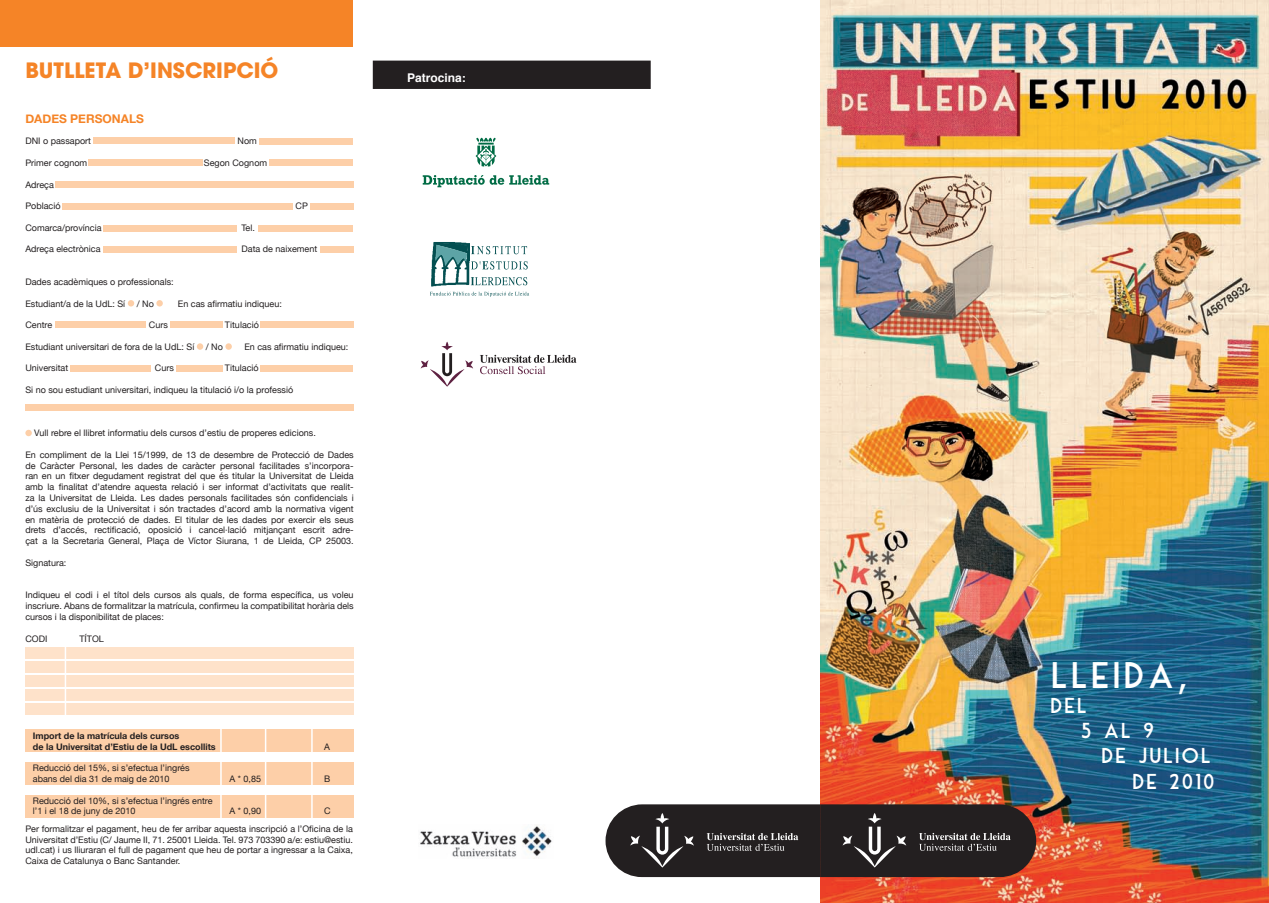
<style>
.page{position:relative;width:1269px;height:903px;background:#fff}
.page>*{position:absolute;margin:0;border:0;box-sizing:border-box;transform-origin:0 0}
.t1{font:36px "Mouse Deco";color:#fff}
.t2{font:21px "Mouse Deco";color:#fff}
.t3{font:700 21px "Avant Garde";color:#f58427}
.t4{font:700 12px "Helvetica Neue";color:#f58427}
.t5{font:700 12px "Helvetica";color:#fff}
.t6{font:9px/10.8px "Helvetica Neue";color:#231f20;text-align:justify}
.t7{font:700 9px/10.8px "Helvetica Neue";color:#231f20}
</style>
<div class="page">
<div style="left:373px;top:61px;width:277px;height:27px;background:#231f20"></div>
<div style="left:373px;top:61px;width:277px;height:28px;border:2px solid #231f20"></div>
<div style="left:25px;top:729px;width:329px;height:22px;background:#fdcfa8"></div>
<div style="left:25px;top:762px;width:329px;height:22px;background:#fdcfa8"></div>
<div style="left:25px;top:794px;width:329px;height:23px;background:#fdcfa8"></div>
<img style="left:821px;top:0;width:447px;height:902px">
<svg style="left:605px;top:804px;width:431px;height:72px;background:#363030"></svg>
<img style="left:420px;top:825px;width:132px;height:33px">
<div style="left:93px;top:138px;width:142px;height:6px;background:#fdcfa8"></div>
<div style="left:260px;top:138px;width:93px;height:6px;background:#fdcfa8"></div>
<div style="left:88px;top:160px;width:115px;height:6px;background:#fdcfa8"></div>
<div style="left:269px;top:160px;width:84px;height:6px;background:#fdcfa8"></div>
<div style="left:55px;top:181px;width:299px;height:7px;background:#fdcfa8"></div>
<div style="left:62px;top:203px;width:230px;height:6px;background:#fdcfa8"></div>
<div style="left:310px;top:203px;width:44px;height:6px;background:#fdcfa8"></div>
<div style="left:103px;top:225px;width:134px;height:6px;background:#fdcfa8"></div>
<div style="left:258px;top:225px;width:95px;height:6px;background:#fdcfa8"></div>
<div style="left:103px;top:246px;width:134px;height:6px;background:#fdcfa8"></div>
<div style="left:320px;top:246px;width:34px;height:6px;background:#fdcfa8"></div>
<div style="left:55px;top:321px;width:91px;height:7px;background:#fdcfa8"></div>
<div style="left:170px;top:321px;width:53px;height:7px;background:#fdcfa8"></div>
<div style="left:260px;top:321px;width:94px;height:7px;background:#fdcfa8"></div>
<div style="left:70px;top:365px;width:80px;height:6px;background:#fdcfa8"></div>
<div style="left:176px;top:365px;width:47px;height:6px;background:#fdcfa8"></div>
<div style="left:260px;top:365px;width:93px;height:6px;background:#fdcfa8"></div>
<div style="left:25px;top:404px;width:329px;height:7px;background:#fdcfa8"></div>
<div style="left:0;top:0;width:353px;height:47px;background:#f58427"></div>
<div style="left:25px;top:646px;width:329px;height:12px;background:#fee2ca"></div>
<div style="left:25px;top:661px;width:329px;height:11px;background:#fee2ca"></div>
<div style="left:25px;top:675px;width:329px;height:11px;background:#fee2ca"></div>
<div style="left:25px;top:689px;width:329px;height:11px;background:#fee2ca"></div>
<div style="left:25px;top:703px;width:329px;height:11px;background:#fee2ca"></div>
<svg style="left:128px;top:300px;width:6px;height:6px"></svg>
<div style="left:156px;top:300px;width:7px;height:6px;background:#fdcfa8;border-radius:50%"></div>
<div style="left:197px;top:343px;width:6px;height:7px;background:#fdcfa8;border-radius:50%"></div>
<div style="left:225px;top:343px;width:7px;height:7px;background:#fdcfa8;border-radius:50%"></div>
<div style="left:25px;top:429px;width:7px;height:7px;background:#fdcfa8;border-radius:50%"></div>
<hr style="left:65px;top:632px;width:1px;height:89px;background:#fff">
<hr style="left:265px;top:727px;width:1px;height:97px;background:#fff">
<hr style="left:311px;top:727px;width:2px;height:97px;background:#fff">
<hr style="left:220px;top:726px;width:2px;height:97px;background:#fff">
<img style="left:431px;top:242px;width:38px;height:45px">
<svg style="left:430px;top:292px;width:99px;height:4px"></svg>
<svg style="left:471px;top:277px;width:56px;height:8px"></svg>
<svg style="left:436px;top:244px;width:91px;height:25px"></svg>
<svg style="left:420px;top:341px;width:53px;height:45px"></svg>
<svg style="left:480px;top:355px;width:96px;height:19px"></svg>
<svg style="left:475px;top:138px;width:21px;height:28px"></svg>
<svg style="left:423px;top:175px;width:126px;height:12px"></svg>
<svg style="left:1266px;top:0;width:3px;height:7px"></svg>
<svg style="left:1266px;top:899px;width:3px;height:4px"></svg>
<h2 class="t3" style="left:25px;top:56px;width:255px">BUTLLETA D’INSCRIPCIÓ</h2>
<h3 class="t4" style="left:25px;top:111px;width:120px">DADES PERSONALS</h3>
<p class="t6" style="left:25px;top:136px;width:67px">DNI o passaport</p>
<p class="t6" style="left:237px;top:136px;width:21px">Nom</p>
<p class="t6" style="left:25px;top:157px;width:63px">Primer cognom</p>
<p class="t6" style="left:204px;top:157px;width:65px">Segon Cognom</p>
<p class="t6" style="left:25px;top:179px;width:30px">Adreça</p>
<p class="t6" style="left:25px;top:200px;width:37px">Població</p>
<p class="t6" style="left:295px;top:200px;width:14px">CP</p>
<p class="t6" style="left:25px;top:222px;width:78px">Comarca/província</p>
<p class="t6" style="left:241px;top:222px;width:15px">Tel.</p>
<p class="t6" style="left:25px;top:244px;width:77px">Adreça electrònica</p>
<p class="t6" style="left:241px;top:244px;width:77px">Data de naixement</p>
<p class="t6" style="left:25px;top:276px;width:150px">Dades acadèmiques o professionals:</p>
<p class="t6" style="left:25px;top:298px;width:101px">Estudiant/a de la UdL: Sí</p>
<p class="t6" style="left:137px;top:298px;width:19px">/ No</p>
<p class="t6" style="left:178px;top:298px;width:106px">En cas afirmatiu indiqueu:</p>
<p class="t6" style="left:25px;top:319px;width:28px">Centre</p>
<p class="t6" style="left:149px;top:319px;width:20px">Curs</p>
<p class="t6" style="left:225px;top:319px;width:35px">Titulació</p>
<p class="t6" style="left:25px;top:341px;width:170px">Estudiant universitari de fora de la UdL: Sí</p>
<p class="t6" style="left:206px;top:341px;width:19px">/ No</p>
<p class="t6" style="left:244px;top:341px;width:106px">En cas afirmatiu indiqueu:</p>
<p class="t6" style="left:25px;top:362px;width:44px">Universitat</p>
<p class="t6" style="left:155px;top:362px;width:20px">Curs</p>
<p class="t6" style="left:225px;top:362px;width:35px">Titulació</p>
<p class="t6" style="left:25px;top:384px;width:269px">Si no sou estudiant universitari, indiqueu la titulació i/o la professió</p>
<p class="t6" style="left:34px;top:427px;width:283px">Vull rebre el llibret informatiu dels cursos d’estiu de properes edicions.</p>
<p class="t6" style="left:25px;top:449px;width:330px">En compliment de la Llei 15/1999, de 13 de desembre de Protecció de Dades de Caràcter Personal, les dades de caràcter personal facilitades s’incorpora&shy;ran en un fitxer degudament registrat del que és titular la Universitat de Lleida amb la finalitat d’atendre aquesta relació i ser informat d’activitats que realit&shy;za la Universitat de Lleida. Les dades personals facilitades són confidencials i d’ús exclusiu de la Universitat i són tractades d’acord amb la normativa vigent en matèria de protecció de dades. El titular de les dades por exercir els seus drets d’accés, rectificació, oposició i cancel·lació mitjançant escrit adre&shy;çat a la Secretaria General, Plaça de Víctor Siurana, 1 de Lleida, CP 25003.</p>
<p class="t6" style="left:25px;top:557px;width:43px">Signatura:</p>
<p class="t6" style="left:25px;top:589px;width:330px">Indiqueu el codi i el títol dels cursos als quals, de forma específica, us voleu inscriure. Abans de formalitzar la matrícula, confirmeu la compatibilitat horària dels cursos i la disponibilitat de places:</p>
<p class="t6" style="left:25px;top:632px;width:24px">CODI</p>
<p class="t6" style="left:79px;top:632px;width:26px">TÍTOL</p>
<p class="t7" style="left:33px;top:730px;width:184px">Import de la matrícula dels cursos<br>de la Universitat d’Estiu de la UdL escollits</p>
<p class="t6" style="left:324px;top:740px;width:7px">A</p>
<p class="t6" style="left:33px;top:762px;width:158px">Reducció del 15%, si s’efectua l’ingrés abans del dia 31 de maig de 2010</p>
<p class="t6" style="left:229px;top:773px;width:33px">A * 0,85</p>
<p class="t6" style="left:324px;top:773px;width:8px">B</p>
<p class="t6" style="left:33px;top:794px;width:181px">Reducció del 10%, si s’efectua l’ingrés entre l’1 i el 18 de juny de 2010</p>
<p class="t6" style="left:229px;top:805px;width:33px">A * 0,90</p>
<p class="t6" style="left:25px;top:802px;width:329px;line-height:17.4px;text-indent:299px">C<br>Per formalitzar el pagament, heu de fer arribar aquesta inscripció a l’Oficina de la</p>
<p class="t6" style="left:25px;top:833px;width:329px">Universitat d’Estiu (C/ Jaume II, 71. 25001 Lleida. Tel. 973 703390 a/e: estiu@estiu. udl.cat) i us lliuraran el full de pagament que heu de portar a ingressar a la Caixa, Caixa de Catalunya o Banc Santander.</p>
<h3 class="t5" style="left:407px;top:68px;width:60px">Patrocina:</h3>
<h1 class="t1" style="left:1049px;top:657px;width:141px">lleida,</h1>
<h2 class="t2" style="left:1049px;top:695px;width:40px">DEL</h2>
<h2 class="t2" style="left:1080px;top:720px;width:76px">5 Al 9</h2>
<h2 class="t2" style="left:1100px;top:745px;width:113px">DE JULIOL</h2>
<h2 class="t2" style="left:1131px;top:771px;width:86px">DE 2010</h2>
</div>
